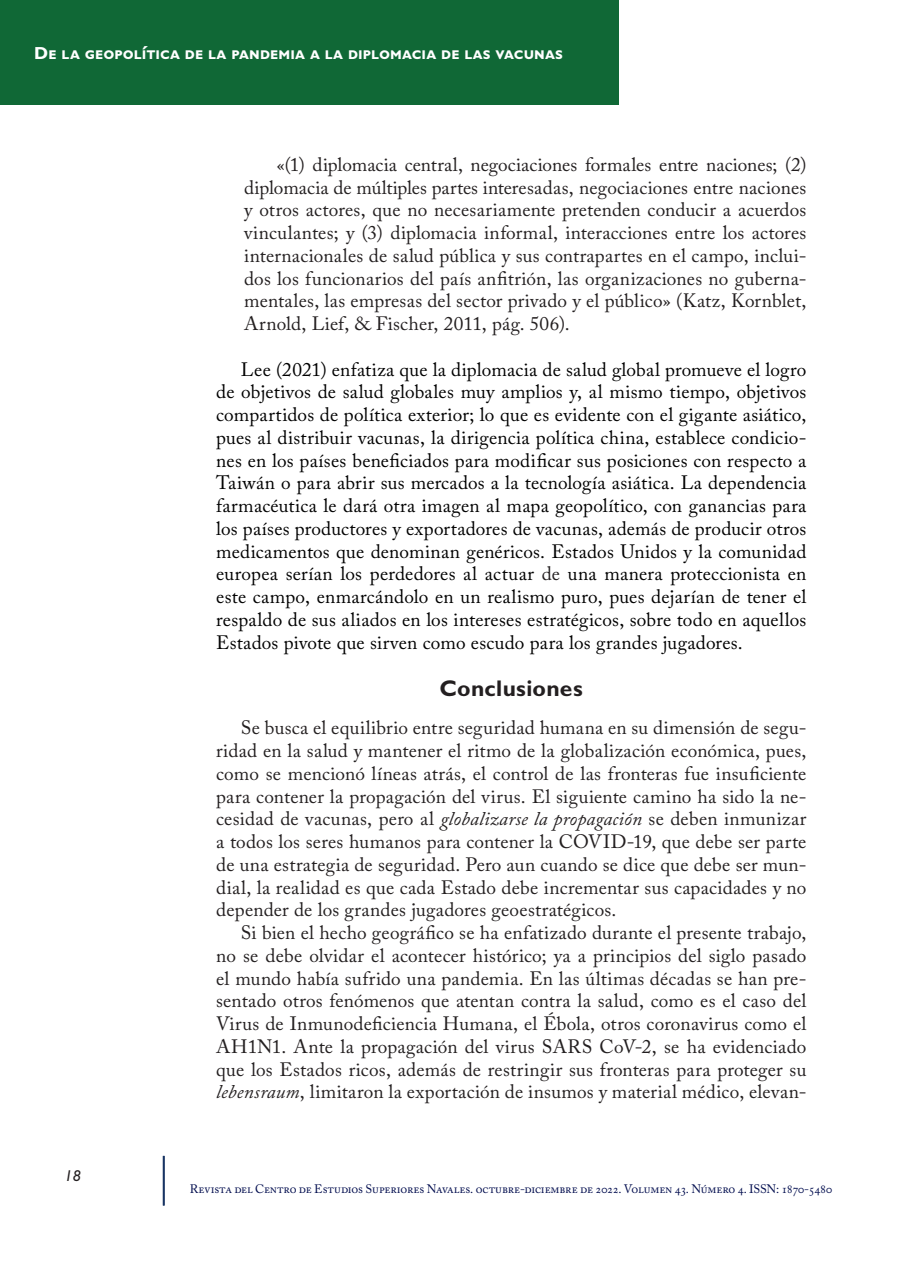
<style>
.page{position:relative;width:908px;height:1270px;background:#fff}
.page>*{position:absolute;margin:0;border:0;box-sizing:border-box;transform-origin:0 0}
._03_Subtítulos{font:700 22.75px "Gill Sans";color:#231f20}
._05_Normal{font:19.25px/22.8px "Adobe Caslon Pro";letter-spacing:.01em;color:#231f20;text-align:justify}
._05_Normal-2{font:19.25px/22.8px "Adobe Caslon Pro";letter-spacing:.01em;color:#000;text-align:justify}
.cita_dentro_texto{font:19.25px/22.8px "Adobe Caslon Pro";letter-spacing:.01em;color:#231f20;text-align:justify}
.t1{font:700 17.5px "Gill Sans";letter-spacing:.005em;color:#fff}
.t2{font:italic 500 15.75px "Gill Sans";color:#231f20}
.t3{font:12.25px "Adobe Caslon Pro";letter-spacing:-.015em;color:#030e4f}
.s1{font-family:"Aller";font-weight:400;font-style:normal;color:#fff}
.s2{color:#231f20}
.s3{font-style:italic}
</style>
<div class="page">
<hr style="left:163px;top:1156px;width:2px;height:49px;background:#183463">
<div style="left:0;top:0;width:618px;height:104px;background:#106836"></div>
<p class="t1" style="left:34px;top:42px;width:530px">De la geopolítica de la pandemia a la diplomacia de las vacunas</p>
<p class="t2" style="left:64px;top:1166px;width:29px">18<span class="s1">18</span></p>
<p class="cita_dentro_texto" style="left:244px;top:153px;width:564px;text-indent:33px">«(1) diplomacia central, negociaciones formales entre naciones; (2) diplomacia de múltiples partes interesadas, negociaciones entre naciones y otros actores, que no necesariamente pretenden conducir a acuerdos vinculantes; y (3) diplomacia informal, interacciones entre los actores internacionales de salud pública y sus contrapartes en el campo, inclui&shy;dos los funcionarios del país anfitrión, las organizaciones no guberna&shy;mentales, las empresas del sector privado y el público» (Katz, Kornblet, Arnold, Lief, &amp; Fischer, 2011, pág. 506).</p>
<p class="_05_Normal-2" style="left:216px;top:358px;width:592px;text-indent:25px">Lee (2021) enfatiza que la diplomacia de salud global promueve el logro de objetivos de salud globales muy amplios y, al mismo tiempo, objetivos compartidos de política exterior; lo que es evidente con el gigante asiático, pues al distribuir vacunas, la dirigencia política china, establece condicio&shy;nes en los países beneficiados para modificar sus posiciones con respecto a Taiwán o para abrir sus mercados a la tecnología asiática. La dependencia farmacéutica le dará otra imagen al mapa geopolítico, con ganancias para los países productores y exportadores de vacunas, además de producir otros medicamentos que denominan genéricos. Estados Unidos y la comunidad europea serían los perdedores al actuar <span class="s2">de</span> una manera proteccionista en este campo, enmarcándolo en un realismo puro, pues dejarían de tener el respaldo de sus aliados en los intereses estratégicos, sobre todo en aquellos Estados pivote que sirven como escudo para los grandes jugadores.</p>
<p class="_03_Subtítulos" style="left:440px;top:674px;width:144px">Conclusiones</p>
<p class="_05_Normal" style="left:216px;top:716px;width:592px;text-indent:25px">Se busca el equilibrio entre seguridad humana en su dimensión de segu&shy;ridad en la salud y mantener el ritmo de la globalización económica, pues, como se mencionó líneas atrás, el control de las fronteras fue insuficiente para contener la propagación del virus. El siguiente camino ha sido la ne&shy;cesidad de vacunas, pero al <span class="s3">globalizarse la propagación</span> se deben inmunizar a todos los seres humanos para contener la COVID-19, que debe ser parte de una estrategia de seguridad. Pero aun cuando se dice que debe ser mun&shy;dial, la realidad es que cada Estado debe incrementar sus capacidades y no depender de los grandes jugadores geoestratégicos.</p>
<p class="_05_Normal" style="left:216px;top:921px;width:592px;text-indent:25px">Si bien el hecho geográfico se ha enfatizado durante el presente trabajo, no se debe olvidar el acontecer histórico; ya a principios del siglo pasado el mundo había sufrido una pandemia. En las últimas décadas se han pre&shy;sentado otros fenómenos que atentan contra la salud, como es el caso del Virus de Inmunodeficiencia Humana, el Ébola, otros coronavirus como el AH1N1. Ante la propagación del virus SARS CoV-2, se ha evidenciado que los Estados ricos, además de restringir sus fronteras para proteger su <span class="s3">lebensraum</span>, limitaron la exportación de insumos y material médico, elevan-</p>
<p class="t3" style="left:190px;top:1182px;width:644px">Revista del Centro de Estudios Superiores Navales. octubre-diciembre de 2022. Volumen 43. Número 4. ISSN: 1870-5480</p>
</div>
